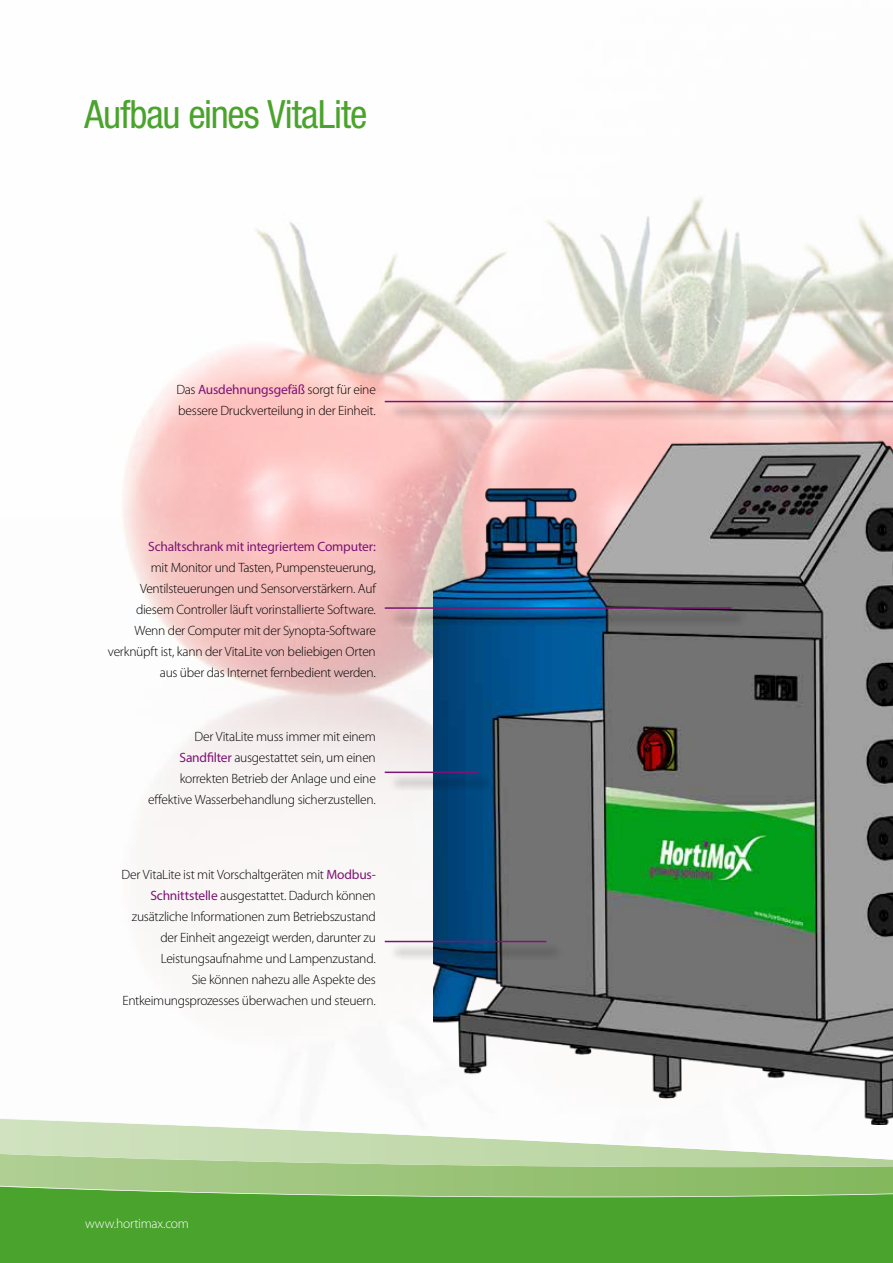
<style>
.page{position:relative;width:893px;height:1263px;background:#fff}
.page>*{position:absolute;margin:0;border:0;box-sizing:border-box;transform-origin:0 0}
.t1{font:condensed 39px "Helvetica Neue LT Std";letter-spacing:-.025em;color:#4aa32c}
.t2{font:300 13.5px/21px "Myriad Pro";letter-spacing:-.02em;color:#000;text-align:right}
.t3{font:13.5px "Myriad Pro";letter-spacing:-.02em;color:#7c1473}
.t4{font:300 13.5px "Myriad Pro";letter-spacing:-.015em;color:#fff}
.s1{font-weight:400;color:#7c1473}
</style>
<div class="page">
<img style="left:123px;top:197px;width:770px;height:746px">
<img style="left:433px;top:338px;width:460px;height:778px">
<div style="left:0;top:1241px;width:893px;height:22px;background:#4aa32c"></div>
<svg style="left:0;top:1116px;width:893px;height:125px"></svg>
<div style="left:388px;top:609px;width:361px;height:18px;background:#000;opacity:.75"></div>
<hr style="left:385px;top:607px;width:346px;height:2px;background:#7c1473">
<div style="left:388px;top:774px;width:108px;height:18px;background:#000;opacity:.75"></div>
<hr style="left:385px;top:771px;width:93px;height:2px;background:#7c1473">
<div style="left:388px;top:943px;width:176px;height:18px;background:#000;opacity:.75"></div>
<hr style="left:385px;top:941px;width:161px;height:1px;background:#7c1473">
<div style="left:388px;top:403px;width:505px;height:109px;background:#000;opacity:.75"></div>
<svg style="left:383px;top:400px;width:510px;height:96px;background:#d3afae"></svg>
<h1 class="t1" style="left:85px;top:91px;width:284px">Aufbau eines VitaLite</h1>
<p class="t2" style="left:176px;top:379px;width:201px;text-align:left">Das <span class="s1">Ausdehnungsgefäß</span> sorgt für eine bessere Druckverteilung in der Einheit.</p>
<p class="t3" style="left:148px;top:538px;width:229px">Schaltschrank mit integriertem Computer:</p>
<p class="t2" style="left:108px;top:557px;width:269px">mit Monitor und Tasten, Pumpensteuerung, Ventilsteuerungen und Sensorverstärkern. Auf diesem Controller läuft vorinstallierte Software.<br>Wenn der Computer mit der Synopta-Software verknüpft ist, kann der VitaLite von beliebigen Orten aus über das Internet fernbedient werden.</p>
<p class="t2" style="left:148px;top:726px;width:229px">Der VitaLite muss immer mit einem <span class="s1">Sandfilter</span> ausgestattet sein, um einen korrekten Betrieb der Anlage und eine effektive Wasserbehandlung sicherzustellen.</p>
<p class="t2" style="left:122px;top:864px;width:256px">Der VitaLite ist mit Vorschaltgeräten mit <span class="s1">Modbus-Schnittstelle</span> ausgestattet. Dadurch können zusätzliche Informationen zum Betriebszustand der Einheit angezeigt werden, darunter zu Leistungsaufnahme und Lampenzustand.<br>Sie können nahezu alle Aspekte des Entkeimungsprozesses überwachen und steuern.</p>
<p class="t4" style="left:85px;top:1216px;width:105px">www.hortimax.com</p>
</div>
